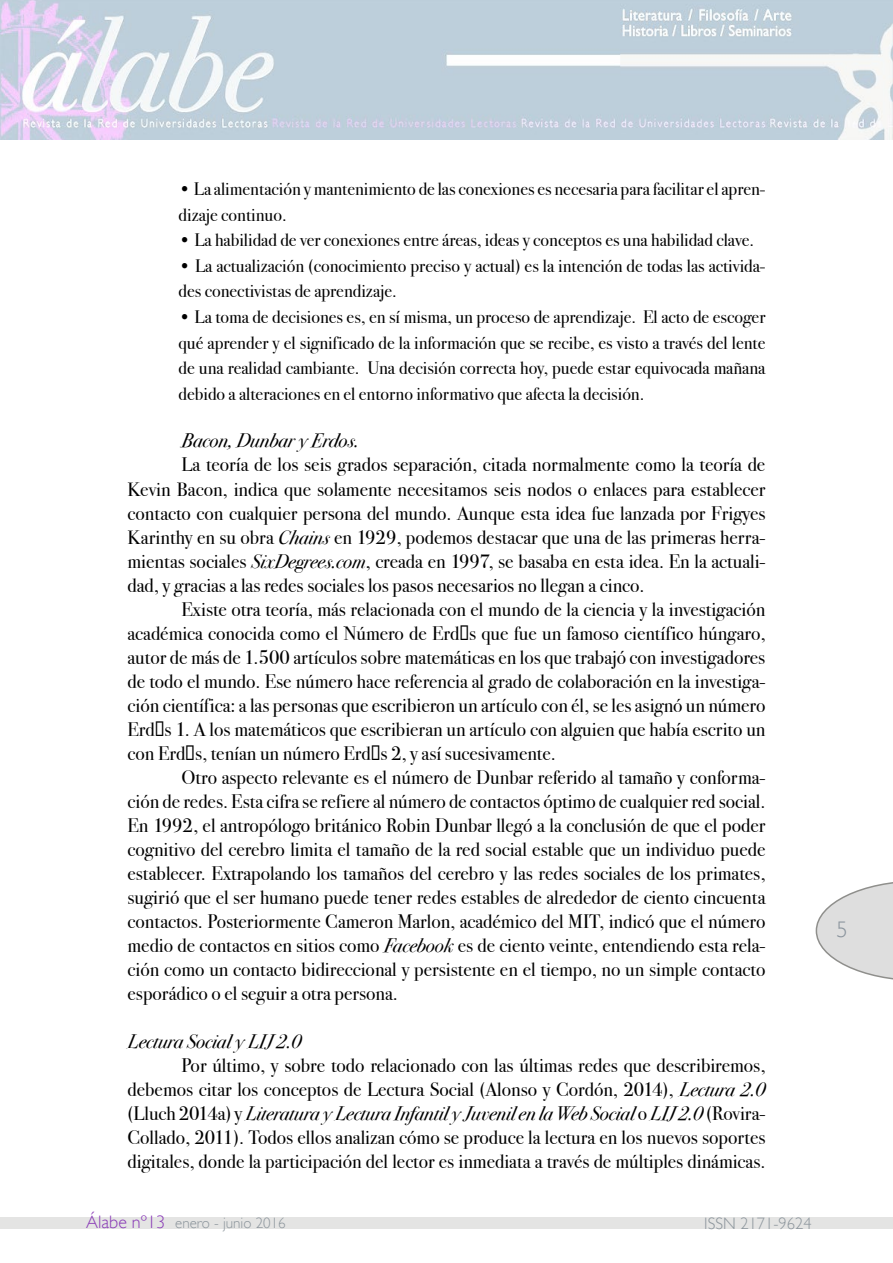
<style>
.page{position:relative;width:893px;height:1263px;background:#fff}
.page>*{position:absolute;margin:0;border:0;box-sizing:border-box;transform-origin:0 0}
.t1{font:300 22.5px "Gill Sans";color:#8a949d}
.t2{font:19.5px/24px "Bodoni Svty Two ITCTT Book";color:#000;text-align:justify}
.t3{font:19.5px "Bodoni Svty Two ITCTT Book Ita";color:#000}
.t4{font:18px/25.5px "Bodoni Svty Two ITCTT Book";color:#000}
.t5{font:300 16.5px "Gill Sans";color:#8c959c}
.t6{font:300 15px "Gill Sans";color:#8c959c}
.s1{font-family:"Bodoni Svty Two ITCTT Book Ita"}
.s2{font-family:"Bodoni Svty Two ITCTT Book"}
.s3{font-size:18px;color:#893ab6}
</style>
<div class="page">
<svg style="left:816px;top:882px;width:77px;height:98px"></svg>
<img style="left:0;top:0;width:893px;height:139px">
<div style="left:0;top:1218px;width:893px;height:11px;background:#e4e4e3"></div>
<p class="t4" style="left:179px;top:177px;width:588px">• La alimentación y mantenimiento de las conexiones es necesaria para facilitar el apren&shy;dizaje continuo.</p>
<p class="t4" style="left:179px;top:228px;width:577px">• La habilidad de ver conexiones entre áreas, ideas y conceptos es una habilidad clave.</p>
<p class="t4" style="left:179px;top:253px;width:588px">• La actualización (conocimiento preciso y actual) es la intención de todas las activida&shy;des conectivistas de aprendizaje.</p>
<p class="t4" style="left:179px;top:304px;width:588px;text-align:justify">• La toma de decisiones es, en sí misma, un proceso de aprendizaje. El acto de escoger qué aprender y el significado de la información que se recibe, es visto a través del lente de una realidad cambiante. Una decisión correcta hoy, puede estar equivocada mañana debido a alteraciones en el entorno informativo que afecta la decisión.</p>
<p class="t3" style="left:182px;top:429px;width:179px">Bacon, Dunbar y Erdos.</p>
<p class="t2" style="left:128px;top:453px;width:639px;text-indent:54px">La teoría de los seis grados separación, citada normalmente como la teoría de Kevin Bacon, indica que solamente necesitamos seis nodos o enlaces para establecer contacto con cualquier persona del mundo. Aunque esta idea fue lanzada por Frigyes Karinthy en su obra <span class="s1">Chains</span> en 1929, podemos destacar que una de las primeras herra&shy;mientas sociales <span class="s1">SixDegrees.com</span>, creada en 1997, se basaba en esta idea. En la actuali&shy;dad, y gracias a las redes sociales los pasos necesarios no llegan a cinco.</p>
<p class="t2" style="left:128px;top:597px;width:639px;text-indent:54px">Existe otra teoría, más relacionada con el mundo de la ciencia y la investigación académica conocida como el Número de Erdős que fue un famoso científico húngaro, autor de más de 1.500 artículos sobre matemáticas en los que trabajó con investigadores de todo el mundo. Ese número hace referencia al grado de colaboración en la investiga&shy;ción científica: a las personas que escribieron un artículo con él, se les asignó un número Erdős 1. A los matemáticos que escribieran un artículo con alguien que había escrito un con Erdős, tenían un número Erdős 2, y así sucesivamente.</p>
<p class="t2" style="left:128px;top:765px;width:639px;text-indent:54px">Otro aspecto relevante es el número de Dunbar referido al tamaño y conforma&shy;ción de redes. Esta cifra se refiere al número de contactos óptimo de cualquier red social.<br>En 1992, el antropólogo británico Robin Dunbar llegó a la conclusión de que el poder cognitivo del cerebro limita el tamaño de la red social estable que un individuo puede establecer. Extrapolando los tamaños del cerebro y las redes sociales de los primates, sugirió que el ser humano puede tener redes estables de alrededor de ciento cincuenta contactos. Posteriormente Cameron Marlon, académico del MIT, indicó que el número medio de contactos en sitios como <span class="s1">Facebook</span> es de ciento veinte, entendiendo esta rela&shy;ción como un contacto bidireccional y persistente en el tiempo, no un simple contacto esporádico o el seguir a otra persona.</p>
<p class="t3" style="left:128px;top:1029px;width:175px">Lectura Social y LIJ 2.0</p>
<p class="t2" style="left:128px;top:1053px;width:639px;text-align:right">Por último, y sobre todo relacionado con las últimas redes que describiremos, debemos citar los conceptos de Lectura Social (Alonso y Cordón, 2014), <span class="s1">Lectura 2.0</span></p>
<p class="t3" style="left:128px;top:1101px;width:639px"><span class="s2">(Lluch 2014a) y</span> Literatura y Lectura Infantil y Juvenil en la Web Social <span class="s2">o</span> LIJ 2.0 <span class="s2">(Rovira-</span></p>
<p class="t2" style="left:128px;top:1125px;width:639px">Collado, 2011). Todos ellos analizan cómo se produce la lectura en los nuevos soportes digitales, donde la participación del lector es inmediata a través de múltiples dinámicas.</p>
<p class="t6" style="left:86px;top:1214px;width:201px"><span class="s3">Álabe nº13</span> enero - junio 2016</p>
<p class="t5" style="left:704px;top:1214px;width:109px">ISSN 2171-9624</p>
<p class="t1" style="left:837px;top:916px;width:13px">5</p>
</div>
